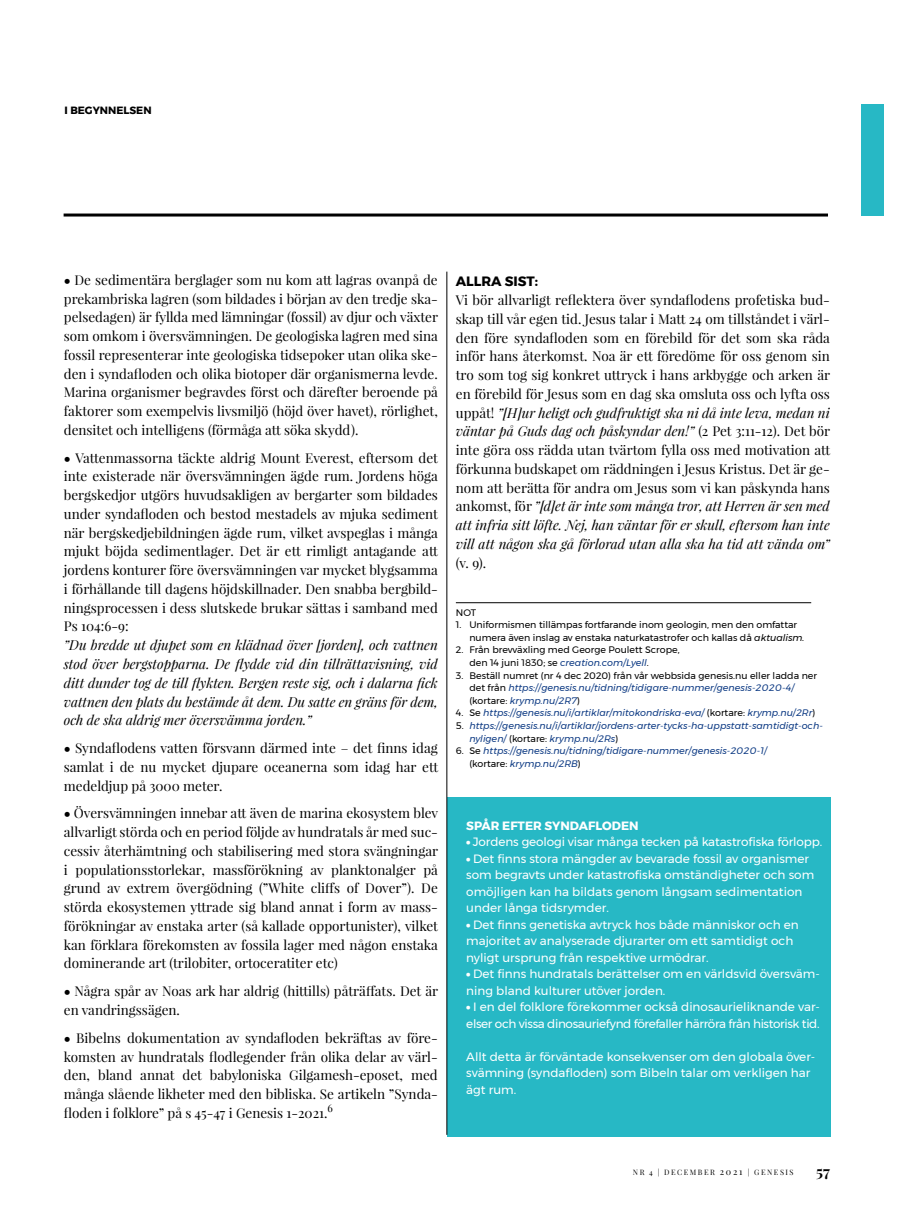
<style>
.page{position:relative;width:915px;height:1221px;background:#fff}
.page>*{position:absolute;margin:0;border:0;box-sizing:border-box;transform-origin:0 0}
.t1{font:700 15px "Playfair Display";color:#000}
.t2{font:13.5px/18.8px "Playfair Display";color:#000;text-align:justify}
.t3{font:italic 13.5px/18.8px "Playfair Display";color:#000;text-align:justify}
.t4{font:700 13.5px "Montserrat";color:#000}
.t5{font:12px/16.5px "Montserrat";color:#fff}
.t6{font:12px/16.5px "Montserrat";letter-spacing:-.03em;color:#fff}
.t7{font:700 12px "Montserrat";color:#fff}
.t8{font:700 10.5px "Montserrat";color:#000}
.t9{font:10.5px "Playfair Display";color:#000}
.t10{font:9.45px/12.6px "Montserrat";color:#000}
.t11{font:italic 9.45px/12.6px "Montserrat";color:#0e3b84}
.t12{font:7.5px "Playfair Display";letter-spacing:.2em;color:#000}
.s1{font-weight:900}
.s2{font-style:italic}
.s3{font-style:italic;color:#0e3b84}
.s4{font-style:normal;color:#000}
.s5{font-size:9px}
</style>
<div class="page">
<div style="left:447px;top:797px;width:383px;height:339px;background:#27b8c5"></div>
<hr style="left:64px;top:213px;width:763px;height:3px;background:#000">
<div style="left:860px;top:105px;width:23px;height:111px;background:#27b8c5"></div>
<hr style="left:455px;top:602px;width:355px;height:1px;background:#000">
<hr style="left:446px;top:271px;width:1px;height:863px;background:#000">
<p class="t8" style="left:65px;top:102px;width:88px">I BEGYNNELSEN</p>
<p class="t2" style="left:64px;top:270px;width:375px"><span class="s1">•</span> De sedimentära berglager som nu kom att lagras ovanpå de prekambriska lagren (som bildades i början av den tredje ska&shy;pelsedagen) är fyllda med lämningar (fossil) av djur och växter som omkom i översvämningen. De geologiska lagren med sina fossil representerar inte geologiska tidsepoker utan olika ske&shy;den i syndafloden och olika biotoper där organismerna levde.<br>Marina organismer begravdes först och därefter beroende på faktorer som exempelvis livsmiljö (höjd över havet), rörlighet, densitet och intelligens (förmåga att söka skydd).</p>
<p class="t2" style="left:64px;top:448px;width:375px"><span class="s1">•</span> Vattenmassorna täckte aldrig Mount Everest, eftersom det inte existerade när översvämningen ägde rum. Jordens höga bergskedjor utgörs huvudsakligen av bergarter som bildades under syndafloden och bestod mestadels av mjuka sediment när bergskedjebildningen ägde rum, vilket avspeglas i många mjukt böjda sedimentlager. Det är ett rimligt antagande att jordens konturer före översvämningen var mycket blygsamma i förhållande till dagens höjdskillnader. Den snabba bergbild&shy;ningsprocessen i dess slutskede brukar sättas i samband med Ps 104:6-9:</p>
<p class="t3" style="left:64px;top:635px;width:375px">”Du bredde ut djupet som en klädnad över [jorden], och vattnen stod över bergstopparna. De flydde vid din tillrättavisning, vid ditt dunder tog de till flykten. Bergen reste sig, och i dalarna fick vattnen den plats du bestämde åt dem. Du satte en gräns för dem, och de ska aldrig mer översvämma jorden.”</p>
<p class="t2" style="left:64px;top:738px;width:375px"><span class="s1">•</span> Syndaflodens vatten försvann därmed inte – det finns idag samlat i de nu mycket djupare oceanerna som idag har ett medeldjup på 3000 meter.</p>
<p class="t2" style="left:64px;top:803px;width:376px"><span class="s1">•</span> Översvämningen innebar att även de marina ekosystem blev allvarligt störda och en period följde av hundratals år med suc&shy;cessiv återhämtning och stabilisering med stora svängningar i populationsstorlekar, massförökning av planktonalger på grund av extrem övergödning (”White cliffs of Dover”). De störda ekosystemen yttrade sig bland annat i form av mass&shy;förökningar av enstaka arter (så kallade opportunister), vilket kan förklara förekomsten av fossila lager med någon enstaka dominerande art (trilobiter, ortoceratiter etc)</p>
<p class="t2" style="left:64px;top:981px;width:375px"><span class="s1">•</span> Några spår av Noas ark har aldrig (hittills) påträffats. Det är en vandringssägen.</p>
<p class="t2" style="left:64px;top:1028px;width:375px"><span class="s1">•</span> Bibelns dokumentation av syndafloden bekräftas av före&shy;komsten av hundratals flodlegender från olika delar av värl&shy;den, bland annat det babyloniska Gilgamesh-eposet, med många slående likheter med den bibliska. Se artikeln ”Synda&shy;floden i folklore” på s 45-47 i Genesis 1-2021.</p>
<p class="t9" style="left:327px;top:1101px;width:7px">6</p>
<p class="t4" style="left:455px;top:270px;width:84px">ALLRA SIST:</p>
<p class="t2" style="left:455px;top:290px;width:375px">Vi bör allvarligt reflektera över syndaflodens profetiska bud&shy;skap till vår egen tid. Jesus talar i Matt 24 om tillståndet i värl&shy;den före syndafloden som en förebild för det som ska råda inför hans återkomst. Noa är ett föredöme för oss genom sin tro som tog sig konkret uttryck i hans arkbygge och arken är en förebild för Jesus som en dag ska omsluta oss och lyfta oss uppåt! <span class="s2">”[H]ur heligt och gudfruktigt ska ni då inte leva, medan ni väntar på Guds dag och påskyndar den!”</span> (2 Pet 3:11-12). Det bör inte göra oss rädda utan tvärtom fylla oss med motivation att förkunna budskapet om räddningen i Jesus Kristus. Det är ge&shy;nom att berätta för andra om Jesus som vi kan påskynda hans ankomst, för <span class="s2">”[d]et är inte som många tror, att Herren är sen med att infria sitt löfte. Nej, han väntar för er skull, eftersom han inte vill att någon ska gå förlorad utan alla ska ha tid att vända om”</span></p>
<p class="t2" style="left:455px;top:553px;width:32px">(v. 9).</p>
<p class="t10" style="left:455px;top:605px;width:22px">NOT</p>
<p class="t10" style="left:469px;top:618px;width:336px;text-indent:-14px">1. Uniformismen tillämpas fortfarande inom geologin, men den omfattar numera även inslag av enstaka naturkatastrofer och kallas då <span class="s2">aktualism.</span></p>
<p class="t10" style="left:469px;top:643px;width:212px;text-indent:-14px">2. Från brevväxling med George Poulett Scrope, den 14 juni 1830; se <span class="s3">creation.com/Lyell</span>.</p>
<p class="t10" style="left:469px;top:668px;width:349px;text-indent:-14px">3. Beställ numret (nr 4 dec 2020) från vår webbsida genesis.nu eller ladda ner det från <span class="s3">https://genesis.nu/tidning/tidigare-nummer/genesis-2020-4/ </span>(kortare: <span class="s3">krymp.nu/2R7</span>)</p>
<p class="t11" style="left:455px;top:706px;width:361px"><span class="s4">4. Se</span> https://genesis.nu/i/artiklar/mitokondriska-eva/ <span class="s4">(kortare:</span> krymp.nu/2Rr<span class="s4">)</span></p>
<p class="t11" style="left:469px;top:719px;width:355px;text-indent:-14px"><span class="s4">5.</span> https://genesis.nu/i/artiklar/jordens-arter-tycks-ha-uppstatt-samtidigt-och&shy;nyligen/ <span class="s4">(kortare:</span> krymp.nu/2Rs<span class="s4">)</span></p>
<p class="t11" style="left:469px;top:744px;width:299px;text-indent:-14px"><span class="s4">6. Se</span> https://genesis.nu/tidning/tidigare-nummer/genesis-2020-1/ <span class="s4">(kortare:</span> krymp.nu/2RB<span class="s4">)</span></p>
<p class="t7" style="left:466px;top:815px;width:174px">SPÅR EFTER SYNDAFLODEN</p>
<p class="t5" style="left:466px;top:833px;width:357px"><span class="s1">•</span> Jordens geologi visar många tecken på katastrofiska förlopp.</p>
<p class="t5" style="left:466px;top:849px;width:349px"><span class="s1">•</span> Det finns stora mängder av bevarade fossil av organismer som begravts under katastrofiska omständigheter och som omöjligen kan ha bildats genom långsam sedimentation under långa tidsrymder.</p>
<p class="t5" style="left:466px;top:915px;width:334px"><span class="s1">•</span> Det finns genetiska avtryck hos både människor och en majoritet av analyserade djurarter om ett samtidigt och nyligt ursprung från respektive urmödrar.</p>
<p class="t5" style="left:466px;top:965px;width:355px"><span class="s1">•</span> Det finns hundratals berättelser om en världsvid översväm&shy;ning bland kulturer utöver jorden.</p>
<p class="t6" style="left:466px;top:998px;width:355px"><span class="s1">•</span> I en del folklore förekommer också dinosaurieliknande var&shy;elser och vissa dinosauriefynd förefaller härröra från historisk tid.</p>
<p class="t5" style="left:466px;top:1047px;width:350px">Allt detta är förväntade konsekvenser om den globala över&shy;svämning (syndafloden) som Bibeln talar om verkligen har ägt rum.</p>
<p class="t12" style="left:632px;top:1167px;width:162px">NR 4 | DECEMBER <span class="s5">2021</span> | GENESIS</p>
<p class="t1" style="left:816px;top:1161px;width:15px">57</p>
</div>
